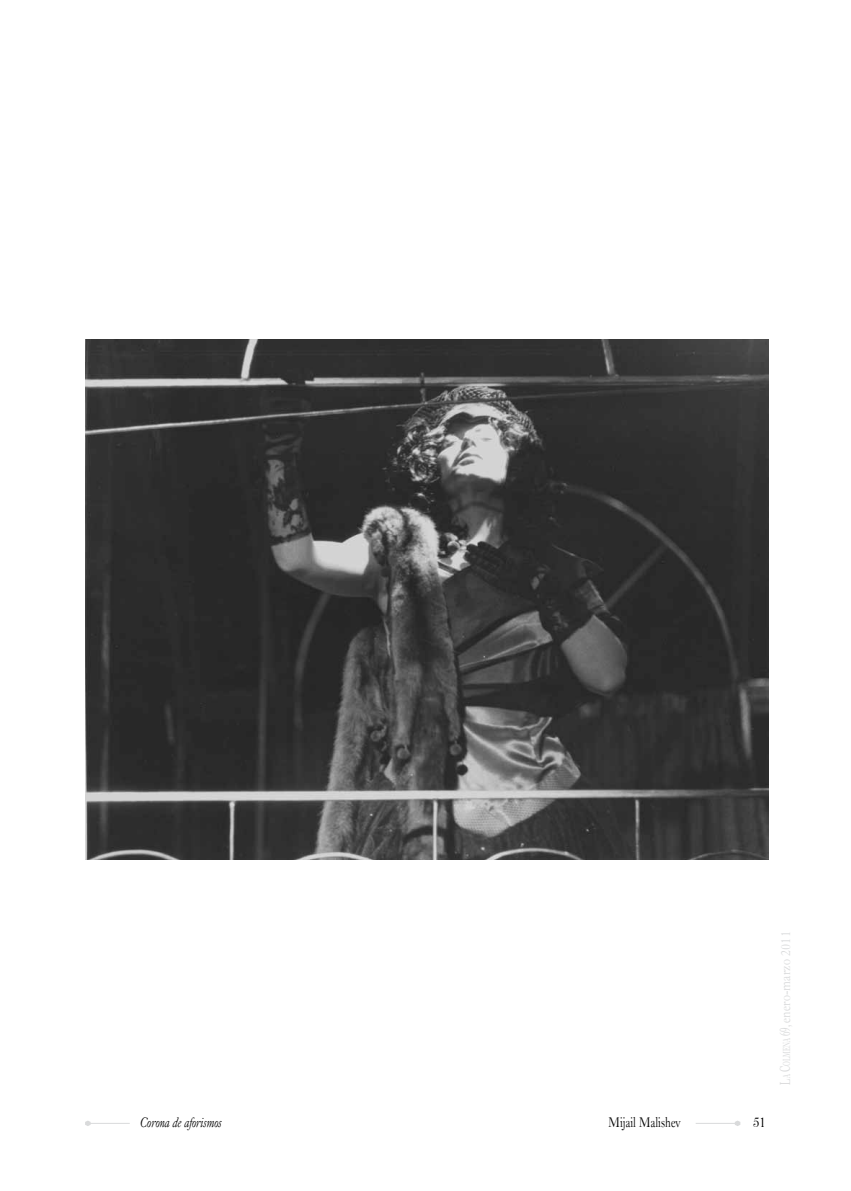
<style>
.page{position:relative;width:851px;height:1191px;background:#fff}
.page>*{position:absolute;margin:0;border:0;box-sizing:border-box;transform-origin:0 0}
.t1{font:15px "Caslon Old Face BT";color:#d9dadb;scale:.9 1}
.t2{font:italic 15px "Caslon Old Face BT";color:#000;scale:.8 1}
.t3{font:15px "Caslon Old Face BT";color:#000;scale:.8 1}
.t4{font:300 13.5px "Windsor BT";color:#000;scale:.8 1}
.s1{font-family:"Dutch 766 BT Roman A"}
.s2{font-family:"Dutch 766 BT Roman A";font-size:10.5px}
</style>
<div class="page">
<svg style="left:85px;top:1121px;width:6px;height:5px"></svg>
<hr style="left:87px;top:1123px;width:43px;height:1px;background:#d9dadb">
<svg style="left:734px;top:1120px;width:7px;height:6px"></svg>
<hr style="left:695px;top:1123px;width:43px;height:1px;background:#d9dadb">
<img style="left:85px;top:339px;width:683px;height:520px">
<p class="t2" style="left:140px;top:1113px;width:103px">Corona de aforismos</p>
<p class="t3" style="left:608px;top:1113px;width:92px">Mijail Malishev</p>
<p class="t4" style="left:753px;top:1114px;width:17px">51</p>
<p class="t1" style="left:776px;top:1084px;width:172px;rotate:-90deg"><span class="s1">L</span><span class="s2">a</span> <span class="s1">C</span><span class="s2">olmena</span> <span class="s1">69,</span> enero-marzo 2011</p>
</div>
